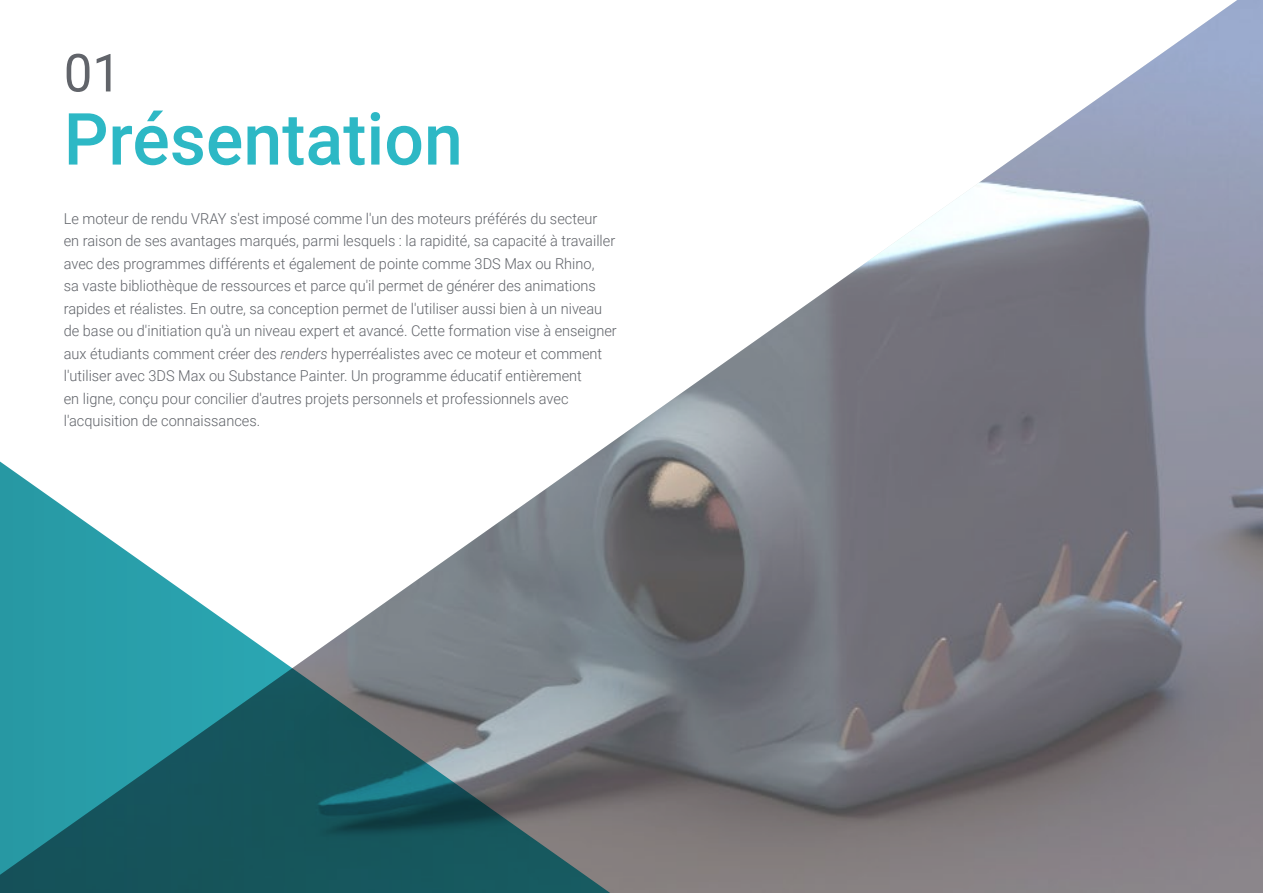
<style>
.page{position:relative;width:1263px;height:893px;background:#fff}
.page>*{position:absolute;margin:0;border:0;box-sizing:border-box;transform-origin:0 0}
.t1{font:500 72px "Roboto";color:#2db8c5}
.t2{font:52.5px "Roboto";color:#61646a}
.t3{font:300 15px/22.5px "Roboto";color:#61646a}
.s1{font-style:italic}
</style>
<div class="page">
<img style="left:606px;top:0;width:657px;height:893px">
<svg style="left:0;top:446px;width:640px;height:447px"></svg>
<h2 class="t2" style="left:64px;top:36px;width:59px">01</h2>
<h1 class="t1" style="left:64px;top:89px;width:401px">Présentation</h1>
<p class="t3" style="left:64px;top:207px;width:554px">Le moteur de rendu VRAY s'est imposé comme l'un des moteurs préférés du secteur<br>en raison de ses avantages marqués, parmi lesquels : la rapidité, sa capacité à travailler avec des programmes différents et également de pointe comme 3DS Max ou Rhino,<br>sa vaste bibliothèque de ressources et parce qu'il permet de générer des animations rapides et réalistes. En outre, sa conception permet de l'utiliser aussi bien à un niveau de base ou d'initiation qu'à un niveau expert et avancé. Cette formation vise à enseigner aux étudiants comment créer des <span class="s1">renders</span> hyperréalistes avec ce moteur et comment l'utiliser avec 3DS Max ou Substance Painter. Un programme éducatif entièrement<br>en ligne, conçu pour concilier d'autres projets personnels et professionnels avec l'acquisition de connaissances.</p>
</div>
